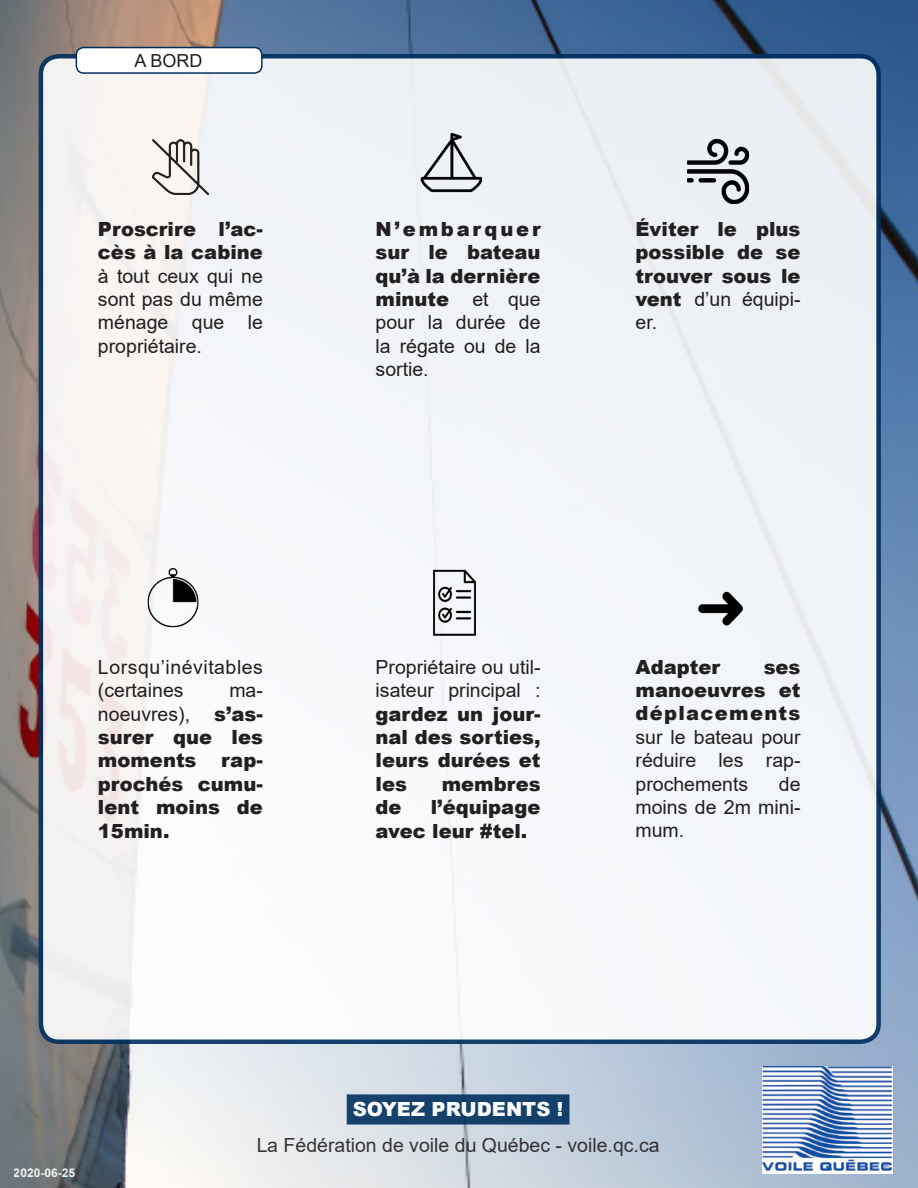
<style>
.page{position:relative;width:918px;height:1188px;background:#fff}
.page>*{position:absolute;margin:0;border:0;box-sizing:border-box;transform-origin:0 0}
.Paragraph_Style_1{font:900 19.5px/23.4px "Arial";color:#231f20;text-align:justify}
.Paragraph_Style_1-2{font:19.5px/23.4px "Arial";color:#231f20;text-align:justify}
.Paragraph_Style_1-3{font:19.5px/23.4px "Arial";letter-spacing:.025em;color:#231f20}
.t1{font:900 19.5px "Arial";color:#fff}
.t2{font:18px "Arial";color:#231f20}
.t3{font:700 12px "Arial";color:#fff}
.s1{font-weight:900}
.s2{font-weight:400}
</style>
<div class="page">
<img style="left:0;top:0;width:918px;height:1188px">
<img style="left:763px;top:1066px;width:129px;height:108px">
<div style="left:349px;top:1097px;width:218px;height:25px;background:#15406b"></div>
<div style="left:347px;top:1094px;width:222px;height:31px;border:4px solid #002f5e"></div>
<div style="left:41px;top:56px;width:838px;height:986px;background:#f3f5f8;border-radius:18px"></div>
<div style="left:39px;top:54px;width:842px;height:990px;border:4px solid #002f5e;border-radius:18px"></div>
<div style="left:76px;top:48px;width:186px;height:25px;background:#fff;border-radius:8px"></div>
<div style="left:76px;top:47px;width:187px;height:27px;border:2px solid #002f5e;border-radius:8px"></div>
<img style="left:153px;top:139px;width:55px;height:55px">
<img style="left:420px;top:132px;width:62px;height:61px">
<img style="left:433px;top:569px;width:43px;height:67px">
<img style="left:147px;top:568px;width:52px;height:60px">
<img style="left:688px;top:138px;width:61px;height:67px">
<img style="left:698px;top:591px;width:45px;height:35px">
<p class="t2" style="left:135px;top:48px;width:70px">A BORD</p>
<p class="Paragraph_Style_1-2" style="left:98px;top:217px;width:167px"><span class="s1">Proscrire l’ac&shy;cès à la cabine </span>à tout ceux qui ne sont pas du même ménage que le propriétaire.</p>
<p class="Paragraph_Style_1" style="left:376px;top:217px;width:167px">N’embarquer sur le bateau qu’à la dernière minute <span class="s2">et que pour la durée de la régate ou de la sortie.</span></p>
<p class="Paragraph_Style_1" style="left:636px;top:217px;width:167px">Éviter le plus possible de se trouver sous le vent <span class="s2">d’un équipi&shy;er.</span></p>
<p class="Paragraph_Style_1-3" style="left:98px;top:655px;width:167px">Lorsqu’inévitables (certaines</p>
<p class="Paragraph_Style_1" style="left:98px;top:678px;width:166px;text-indent:131px"><span class="s2">ma&shy;noeuvres),</span> s’as&shy;surer que les moments</p>
<p class="Paragraph_Style_1" style="left:98px;top:748px;width:166px;text-indent:123px">rap&shy;prochés cumu&shy;lent moins de 15min.</p>
<p class="Paragraph_Style_1" style="left:376px;top:655px;width:166px"><span class="s2">Propriétaire ou util&shy;isateur principal : </span>gardez un jour&shy;nal des sorties, leurs durées et les</p>
<p class="Paragraph_Style_1" style="left:442px;top:772px;width:100px">membres</p>
<p class="Paragraph_Style_1" style="left:376px;top:795px;width:167px;text-indent:55px">l’équipage avec leur #tel.</p>
<p class="Paragraph_Style_1" style="left:376px;top:795px;width:28px">de</p>
<p class="Paragraph_Style_1" style="left:636px;top:654px;width:86px">Adapter</p>
<p class="Paragraph_Style_1-2" style="left:636px;top:655px;width:167px;text-indent:128px"><span class="s1">ses manoeuvres et déplacements </span>sur le bateau pour réduire les rap&shy;prochements</p>
<p class="Paragraph_Style_1-2" style="left:636px;top:772px;width:166px;text-indent:143px">de moins de 2m mini&shy;mum.</p>
<p class="t3" style="left:14px;top:1164px;width:63px">2020-06-25</p>
<p class="t1" style="left:353px;top:1095px;width:212px">SOYEZ PRUDENTS !</p>
<p class="Paragraph_Style_1-2" style="left:256px;top:1134px;width:405px">La Fédération de voile du Québec - voile.qc.ca</p>
</div>
